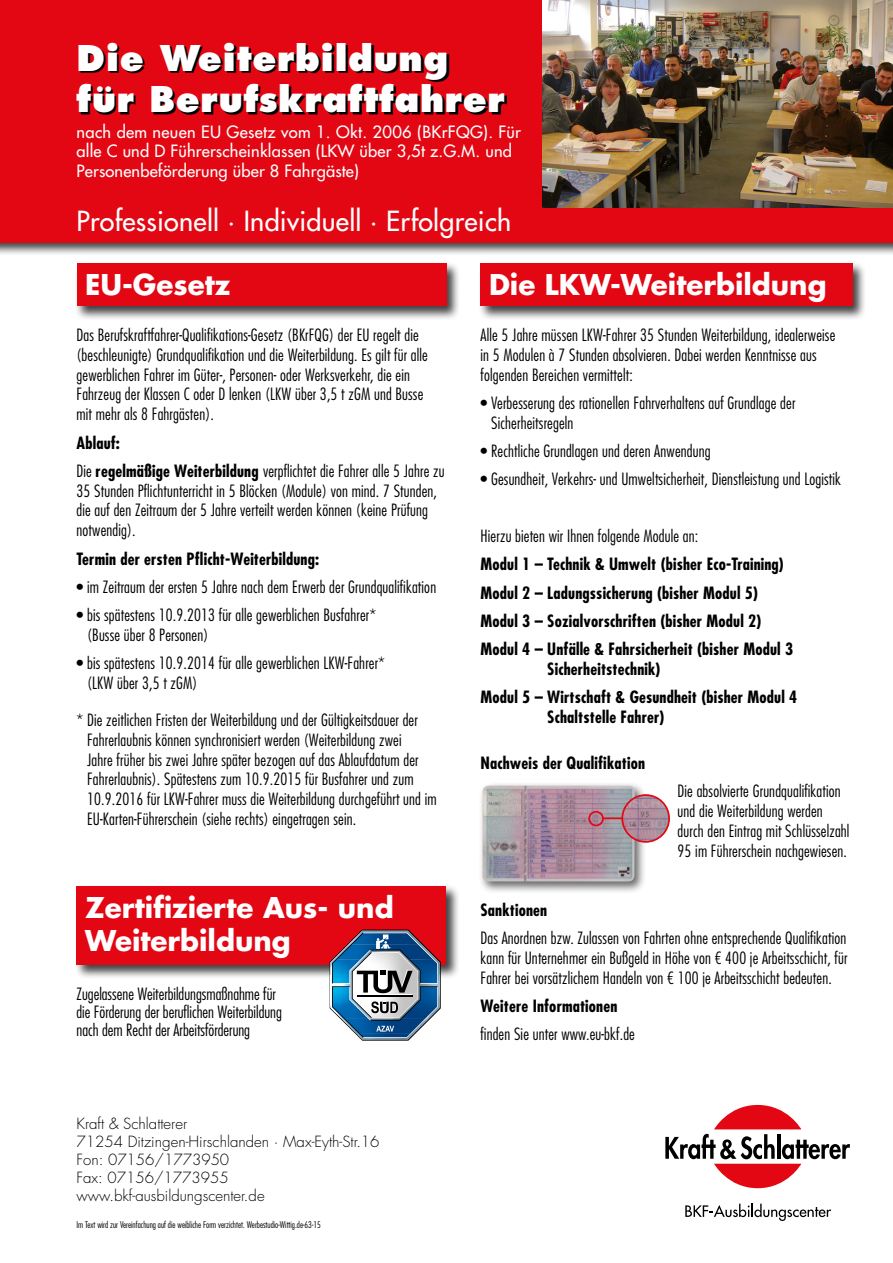
<style>
.page{position:relative;width:893px;height:1263px;background:#fff}
.page>*{position:absolute;margin:0;border:0;box-sizing:border-box;transform-origin:0 0}
.t1{font:800 34.5px/41.4px "Futura Std";letter-spacing:.02em;color:#fff}
.t2{font:700 27.9px/33.5px "Futura Std";color:#fff}
.t3{font:500 27px "Futura Std";letter-spacing:.01em;color:#fff}
.t4{font:300 condensed 16.5px/19.8px "Futura Std";letter-spacing:.01em;color:#000}
.t5{font:700 condensed 16.5px/28.3px "Futura Std";letter-spacing:.01em;color:#000}
.t6{font:500 16.5px/19.8px "Futura Std";letter-spacing:.01em;color:#fff}
.t7{font:300 15px/18px "Futura Std";color:#000}
.t8{font:300 condensed 9px "Futura Std";color:#000}
.s1{font-weight:700}
</style>
<div class="page">
<div style="left:0;top:0;width:893px;height:257px;background:#000;opacity:.75"></div>
<div style="left:0;top:0;width:893px;height:242px;background:#e30613"></div>
<svg style="left:665px;top:1105px;width:185px;height:83px"></svg>
<svg style="left:685px;top:1204px;width:146px;height:16px"></svg>
<img style="left:542px;top:0;width:351px;height:207px">
<svg style="left:79px;top:45px;width:428px;height:70px"></svg>
<div style="left:74px;top:261px;width:387px;height:59px;background:#000;opacity:.75"></div>
<div style="left:77px;top:264px;width:369px;height:42px;background:#e30613"></div>
<div style="left:478px;top:261px;width:389px;height:59px;background:#000;opacity:.75"></div>
<div style="left:480px;top:264px;width:373px;height:42px;background:#e30613"></div>
<div style="left:478px;top:782px;width:169px;height:112px;background:#000;opacity:.6"></div>
<img style="left:482px;top:786px;width:153px;height:95px">
<div style="left:588px;top:811px;width:16px;height:15px;border:2px solid #e30613;border-radius:50%"></div>
<img style="left:622px;top:795px;width:47px;height:47px;border-radius:23px">
<div style="left:621px;top:794px;width:49px;height:49px;border:2px solid #e30613;border-radius:50%"></div>
<hr style="left:603px;top:817px;width:20px;height:2px;background:#e30613">
<div style="left:74px;top:884px;width:386px;height:95px;background:#000;opacity:.75"></div>
<div style="left:77px;top:886px;width:369px;height:79px;background:#e30613"></div>
<svg style="left:330px;top:929px;width:111px;height:112px"></svg>
<h1 class="t1" style="left:77px;top:37px;width:429px">Die Weiterbildung für Berufskraftfahrer</h1>
<p class="t6" style="left:77px;top:122px;width:446px">nach dem neuen EU Gesetz vom 1. Okt. 2006 (BKrFQG). Für alle C und D Führerscheinklassen (LKW über 3,5t z.G.M. und<br>Personenbeförderung über 8 Fahrgäste)</p>
<h3 class="t3" style="left:77px;top:204px;width:436px">Professionell · Individuell · Erfolgreich</h3>
<h2 class="t2" style="left:85px;top:268px;width:147px">EU-Gesetz</h2>
<h2 class="t2" style="left:489px;top:268px;width:339px">Die LKW-Weiterbildung</h2>
<p class="t4" style="left:77px;top:325px;width:353px">Das Berufskraftfahrer-Qualifikations-Gesetz (BKrFQG) der EU regelt die (beschleunigte) Grundqualifikation und die Weiterbildung. Es gilt für alle gewerblichen Fahrer im Güter-, Personen- oder Werksverkehr, die ein Fahrzeug der Klassen C oder D lenken (LKW über 3,5 t zGM und Busse mit mehr als 8 Fahrgästen).</p>
<p class="t4" style="left:77px;top:428px;width:370px;line-height:28.3px"><span class="s1">Ablauf:<br></span>Die <span class="s1">regelmäßige Weiterbildung</span> verpflichtet die Fahrer alle 5 Jahre zu</p>
<p class="t4" style="left:77px;top:481px;width:362px">35 Stunden Pflichtunterricht in 5 Blöcken (Module) von mind. 7 Stunden, die auf den Zeitraum der 5 Jahre verteilt werden können (keine Prüfung notwendig).</p>
<p class="t5" style="left:77px;top:544px;width:244px">Termin der ersten Pflicht-Weiterbildung:</p>
<p class="t4" style="left:77px;top:577px;width:361px">• im Zeitraum der ersten 5 Jahre nach dem Erwerb der Grundqualifikation</p>
<p class="t4" style="left:87px;top:605px;width:291px;text-indent:-11px">• bis spätestens 10.9.2013 für alle gewerblichen Busfahrer* (Busse über 8 Personen)</p>
<p class="t4" style="left:87px;top:653px;width:299px;text-indent:-11px">• bis spätestens 10.9.2014 für alle gewerblichen LKW-Fahrer* (LKW über 3,5 t zGM)</p>
<p class="t4" style="left:87px;top:710px;width:351px;text-indent:-11px">* Die zeitlichen Fristen der Weiterbildung und der Gültigkeitsdauer der Fahrerlaubnis können synchronisiert werden (Weiterbildung zwei<br>Jahre früher bis zwei Jahre später bezogen auf das Ablaufdatum der Fahrerlaubnis). Spätestens zum 10.9.2015 für Busfahrer und zum 10.9.2016 für LKW-Fahrer muss die Weiterbildung durchgeführt und im EU-Karten-Führerschein (siehe rechts) eingetragen sein.</p>
<p class="t4" style="left:480px;top:325px;width:356px">Alle 5 Jahre müssen LKW-Fahrer 35 Stunden Weiterbildung, idealerweise in 5 Modulen à 7 Stunden absolvieren. Dabei werden Kenntnisse aus folgenden Bereichen vermittelt:</p>
<p class="t4" style="left:491px;top:393px;width:306px;text-indent:-11px">• Verbesserung des rationellen Fahrverhaltens auf Grundlage der<br>Sicherheitsregeln</p>
<p class="t4" style="left:480px;top:441px;width:232px">• Rechtliche Grundlagen und deren Anwendung</p>
<p class="t4" style="left:480px;top:469px;width:362px">• Gesundheit, Verkehrs- und Umweltsicherheit, Dienstleistung und Logistik</p>
<p class="t4" style="left:480px;top:526px;width:219px">Hierzu bieten wir Ihnen folgende Module an:</p>
<p class="t5" style="left:480px;top:550px;width:314px">Modul 1 – Technik &amp; Umwelt (bisher Eco-Training)<br>Modul 2 – Ladungssicherung (bisher Modul 5)<br>Modul 3 – Sozialvorschriften (bisher Modul 2)<br>Modul 4 – Unfälle &amp; Fahrsicherheit (bisher Modul 3</p>
<p class="t5" style="left:480px;top:655px;width:318px;text-indent:67px">Sicherheitstechnik)<br>Modul 5 – Wirtschaft &amp; Gesundheit (bisher Modul 4</p>
<p class="t5" style="left:547px;top:703px;width:119px">Schaltstelle Fahrer)</p>
<p class="t5" style="left:480px;top:749px;width:166px">Nachweis der Qualifikation</p>
<p class="t4" style="left:678px;top:781px;width:173px">Die absolvierte Grundqualifikation und die Weiterbildung werden durch den Eintrag mit Schlüsselzahl 95 im Führerschein nachgewiesen.</p>
<h2 class="t2" style="left:85px;top:890px;width:310px">Zertifizierte Aus- und<br>Weiterbildung</h2>
<p class="t4" style="left:77px;top:985px;width:207px;line-height:18px">Zugelassene Weiterbildungsmaßnahme für die Förderung der beruflichen Weiterbildung nach dem Recht der Arbeitsförderung</p>
<p class="t7" style="left:77px;top:1115px;width:305px">Kraft &amp; Schlatterer<br>71254 Ditzingen-Hirschlanden · Max-Eyth-Str.16<br>Fon: 07156/1773950<br>Fax: 07156/1773955 www.bkf-ausbildungscenter.de</p>
<p class="t8" style="left:77px;top:1219px;width:246px">Im Text wird zur Vereinfachung auf die weibliche Form verzichtet. Werbestudio-Wittig.de-63-15</p>
<p class="t5" style="left:480px;top:896px;width:68px">Sanktionen</p>
<p class="t4" style="left:480px;top:928px;width:368px;text-align:justify">Das Anordnen bzw. Zulassen von Fahrten ohne entsprechende Qualifikation kann für Unternehmer ein Bußgeld in Höhe von € 400 je Arbeitsschicht, für Fahrer bei vorsätzlichem Handeln von € 100 je Arbeitsschicht bedeuten.</p>
<p class="t5" style="left:480px;top:992px;width:138px">Weitere Informationen</p>
<p class="t4" style="left:480px;top:1024px;width:156px">finden Sie unter www.eu-bkf.de</p>
</div>
